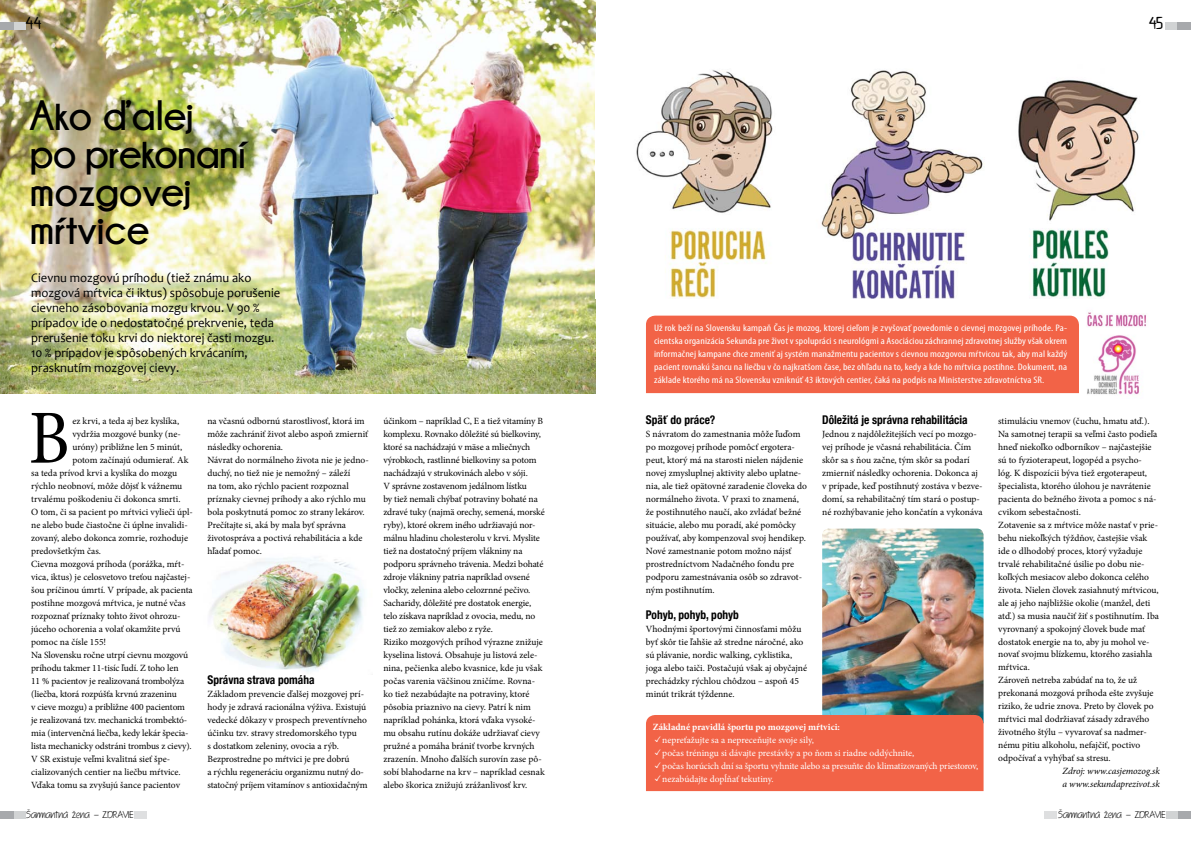
<style>
.page{position:relative;width:1191px;height:842px;background:#fff}
.page>*{position:absolute;margin:0;border:0;box-sizing:border-box;transform-origin:0 0}
.t1{font:76.4px "Minion Pro";color:#000;scale:.91 1}
.t2{font:700 42.4px/38px "Champagne&Limousines";color:#000}
.t3{font:700 16.5px "Ritalin";color:#000}
.t4{font:13px/15px "Candara";color:#000}
.t5{font:700 condensed 12px "Helvetica Neue LT Com";color:#000;scale:.95 1}
.t6{font:9.9px "Scroll";color:#000}
.t7{font:9.5px/13px "Minion Pro";letter-spacing:-.005em;color:#000}
.t8{font:condensed 9.5px/13px "Myriad Pro";letter-spacing:.01em;color:#fff;text-align:justify;scale:1.17 1}
.t9{font:9.5px "Minion Pro";letter-spacing:-.005em;color:#fff}
.t10{font:italic 9.5px/13px "Minion Pro";letter-spacing:-.005em;color:#000}
.t11{font:700 9.5px "Minion Pro";color:#fff}
.s1{font-family:"Koz Min Pr 6 N"}
</style>
<div class="page">
<img style="left:209px;top:557px;width:155px;height:115px">
<img style="left:822px;top:529px;width:161px;height:186px">
<img style="left:1087px;top:312px;width:59px;height:83px">
<img style="left:0;top:0;width:595px;height:393px">
<img style="left:636px;top:70px;width:503px;height:228px">
<div style="left:0;top:812px;width:25px;height:7px;background:#d1d3d4"></div>
<div style="left:135px;top:812px;width:12px;height:7px;background:#dedfe0"></div>
<div style="left:0;top:812px;width:13px;height:7px;background:#a7a9ac"></div>
<div style="left:0;top:22px;width:25px;height:7px;background:#d1d3d4"></div>
<div style="left:0;top:22px;width:13px;height:7px;background:#a7a9ac"></div>
<div style="left:1165px;top:22px;width:26px;height:7px;background:#d1d3d4"></div>
<div style="left:1177px;top:22px;width:14px;height:7px;background:#a7a9ac"></div>
<div style="left:1166px;top:812px;width:25px;height:7px;background:#d1d3d4"></div>
<div style="left:1044px;top:812px;width:12px;height:7px;background:#dedfe0"></div>
<div style="left:1178px;top:812px;width:13px;height:7px;background:#a7a9ac"></div>
<div style="left:646px;top:316px;width:433px;height:77px;background:#f26347"></div>
<div style="left:646px;top:715px;width:337px;height:76px;background:#f26347"></div>
<h3 class="t3" style="left:26px;top:14px;width:17px">44</h3>
<h2 class="t2" style="left:30px;top:96px;width:218px">Ako ďalej po prekonaní mozgovej mŕtvice</h2>
<p class="t4" style="left:31px;top:270px;width:250px">Cievnu mozgovú príhodu (tiež známu ako mozgová mŕtvica či iktus) spôsobuje porušenie cievneho zásobovania mozgu krvou. V 90 % prípadov ide o nedostatočné prekrvenie, teda prerušenie toku krvi do niektorej časti mozgu.<br>10 % prípadov je spôsobených krvácaním, prasknutím mozgovej cievy.</p>
<h1 class="t1" style="left:29px;top:387px;width:46px">B</h1>
<p class="t7" style="left:72px;top:414px;width:108px">ez krvi, a teda aj bez kyslíka,</p>
<p class="t7" style="left:72px;top:427px;width:110px">vydržia mozgové bunky (ne-</p>
<p class="t7" style="left:72px;top:440px;width:111px">uróny) približne len 5 minút,</p>
<p class="t7" style="left:72px;top:453px;width:118px">potom začínajú odumierať. Ak</p>
<p class="t7" style="left:31px;top:466px;width:148px">sa teda prívod krvi a kyslíka do mozgu</p>
<p class="t7" style="left:31px;top:479px;width:153px">rýchlo neobnoví, môže dôjsť k vážnemu</p>
<p class="t7" style="left:31px;top:492px;width:151px">trvalému poškodeniu či dokonca smrti.</p>
<p class="t7" style="left:31px;top:505px;width:163px">O tom, či sa pacient po mŕtvici vylieči úpl-</p>
<p class="t7" style="left:31px;top:518px;width:158px">ne alebo bude čiastočne či úplne invalidi-</p>
<p class="t7" style="left:31px;top:531px;width:158px">zovaný, alebo dokonca zomrie, rozhoduje</p>
<p class="t7" style="left:31px;top:544px;width:71px">predovšetkým čas.</p>
<p class="t7" style="left:31px;top:557px;width:155px">Cievna mozgová príhoda (porážka, mŕt-</p>
<p class="t7" style="left:31px;top:570px;width:161px">vica, iktus) je celosvetovo treťou najčastej-</p>
<p class="t7" style="left:31px;top:583px;width:163px">šou príčinou úmrtí. V prípade, ak pacienta</p>
<p class="t7" style="left:31px;top:596px;width:156px">postihne mozgová mŕtvica, je nutné včas</p>
<p class="t7" style="left:31px;top:609px;width:151px">rozpoznať príznaky tohto život ohrozu-</p>
<p class="t7" style="left:31px;top:622px;width:151px">júceho ochorenia a volať okamžite prvú</p>
<p class="t7" style="left:31px;top:635px;width:77px">pomoc na čísle 155!</p>
<p class="t7" style="left:31px;top:648px;width:158px">Na Slovensku ročne utrpí cievnu mozgovú</p>
<p class="t7" style="left:31px;top:661px;width:149px">príhodu takmer 11-tisíc ľudí. Z toho len</p>
<p class="t7" style="left:31px;top:674px;width:155px">11 % pacientov je realizovaná trombolýza</p>
<p class="t7" style="left:31px;top:687px;width:147px">(liečba, ktorá rozpúšťa krvnú zrazeninu</p>
<p class="t7" style="left:31px;top:700px;width:155px">v cieve mozgu) a približne 400 pacientom</p>
<p class="t7" style="left:31px;top:713px;width:158px">je realizovaná tzv. mechanická trombektó-</p>
<p class="t7" style="left:31px;top:726px;width:159px">mia (intervenčná liečba, kedy lekár špecia-</p>
<p class="t7" style="left:31px;top:739px;width:162px">lista mechanicky odstráni trombus z cievy).</p>
<p class="t7" style="left:31px;top:752px;width:140px">V SR existuje veľmi kvalitná sieť špe-</p>
<p class="t7" style="left:31px;top:765px;width:151px">cializovaných centier na liečbu mŕtvice.</p>
<p class="t7" style="left:31px;top:778px;width:150px">Vďaka tomu sa zvyšujú šance pacientov</p>
<p class="t6" style="left:26px;top:809px;width:109px">Šarmantná žena – ZDRAVIE</p>
<p class="t7" style="left:207px;top:414px;width:163px">na včasnú odbornú starostlivosť, ktorá im môže zachrániť život alebo aspoň zmierniť následky ochorenia.<br>Návrat do normálneho života nie je jedno&shy;duchý, no tiež nie je nemožný – záleží<br>na tom, ako rýchlo pacient rozpoznal príznaky cievnej príhody a ako rýchlo mu bola poskytnutá pomoc zo strany lekárov.<br>Prečítajte si, aká by mala byť správna životospráva a poctivá rehabilitácia a kde hľadať pomoc.</p>
<p class="t5" style="left:207px;top:672px;width:114px">Správna strava pomáha</p>
<p class="t7" style="left:207px;top:687px;width:162px">Základom prevencie ďalšej mozgovej prí&shy;hody je zdravá racionálna výživa. Existujú vedecké dôkazy v prospech preventívneho účinku tzv. stravy stredomorského typu<br>s dostatkom zeleniny, ovocia a rýb.<br>Bezprostredne po mŕtvici je pre dobrú<br>a rýchlu regeneráciu organizmu nutný do&shy;statočný príjem vitamínov s antioxidačným</p>
<p class="t7" style="left:383px;top:414px;width:163px">účinkom – napríklad C, E a tiež vitamíny B komplexu. Rovnako dôležité sú bielkoviny, ktoré sa nachádzajú v mäse a mliečnych výrobkoch, rastlinné bielkoviny sa potom nachádzajú v strukovinách alebo v sóji.<br>V správne zostavenom jedálnom lístku<br>by tiež nemali chýbať potraviny bohaté na zdravé tuky (najmä orechy, semená, morské ryby), ktoré okrem iného udržiavajú nor&shy;málnu hladinu cholesterolu v krvi. Myslite tiež na dostatočný príjem vlákniny na podporu správneho trávenia. Medzi bohaté zdroje vlákniny patria napríklad ovsené vločky, zelenina alebo celozrnné pečivo.<br>Sacharidy, dôležité pre dostatok energie, telo získava napríklad z ovocia, medu, no tiež zo zemiakov alebo z ryže.<br>Riziko mozgových príhod výrazne znižuje kyselina listová. Obsahuje ju listová zele&shy;nina, pečienka alebo kvasnice, kde ju však počas varenia väčšinou zničíme. Rovna&shy;ko tiež nezabúdajte na potraviny, ktoré pôsobia priaznivo na cievy. Patrí k nim napríklad pohánka, ktorá vďaka vysoké&shy;mu obsahu rutínu dokáže udržiavať cievy pružné a pomáha brániť tvorbe krvných zrazenín. Mnoho ďalších surovín zase pô&shy;sobí blahodarne na krv – napríklad cesnak alebo škorica znižujú zrážanlivosť krv.</p>
<h3 class="t3" style="left:1148px;top:14px;width:16px">45</h3>
<p class="t8" style="left:654px;top:321px;width:354px">Už rok beží na Slovensku kampaň Čas je mozog, ktorej cieľom je zvyšovať povedomie o cievnej mozgovej príhode. Pa&shy;cientska organizácia Sekunda pre život v spolupráci s neurológmi a Asociáciou záchrannej zdravotnej služby však okrem informačnej kampane chce zmeniť aj systém manažmentu pacientov s cievnou mozgovou mŕtvicou tak, aby mal každý pacient rovnakú šancu na liečbu v čo najkratšom čase, bez ohľadu na to, kedy a kde ho mŕtvica postihne. Dokument, na základe ktorého má na Slovensku vzniknúť 43 iktových centier, čaká na podpis na Ministerstve zdravotníctva SR.</p>
<p class="t5" style="left:646px;top:412px;width:75px">Späť do práce?</p>
<p class="t7" style="left:646px;top:427px;width:162px">S návratom do zamestnania môže ľuďom po mozgovej príhode pomôcť ergotera&shy;peut, ktorý má na starosti nielen nájdenie novej zmysluplnej aktivity alebo uplatne&shy;nia, ale tiež opätovné zaradenie človeka do normálneho života. V praxi to znamená, že postihnutého naučí, ako zvládať bežné situácie, alebo mu poradí, aké pomôcky používať, aby kompenzoval svoj hendikep.<br>Nové zamestnanie potom možno nájsť prostredníctvom Nadačného fondu pre podporu zamestnávania osôb so zdravot&shy;ným postihnutím.</p>
<p class="t5" style="left:646px;top:607px;width:99px">Pohyb, pohyb, pohyb</p>
<p class="t7" style="left:646px;top:622px;width:163px">Vhodnými športovými činnosťami môžu byť skôr tie ľahšie až stredne náročné, ako sú plávanie, nordic walking, cyklistika, joga alebo taiči. Postačujú však aj obyčajné prechádzky rýchlou chôdzou – aspoň 45 minút trikrát týždenne.</p>
<p class="t5" style="left:822px;top:412px;width:155px">Dôležitá je správna rehabilitácia</p>
<p class="t7" style="left:822px;top:427px;width:162px">Jednou z najdôležitejších vecí po mozgo&shy;vej príhode je včasná rehabilitácia. Čím skôr sa s ňou začne, tým skôr sa podarí zmierniť následky ochorenia. Dokonca aj v prípade, keď postihnutý zostáva v bezve&shy;domí, sa rehabilitačný tím stará o postup&shy;né rozhýbavanie jeho končatín a vykonáva</p>
<p class="t11" style="left:653px;top:720px;width:189px">Základné pravidlá športu po mozgovej mŕtvici:</p>
<p class="t9" style="left:653px;top:734px;width:163px"><span class="s1">✓</span>nepreťažujte sa a nepreceňujte svoje sily,</p>
<p class="t9" style="left:653px;top:747px;width:263px"><span class="s1">✓</span>počas tréningu si dávajte prestávky a po ňom si riadne oddýchnite,</p>
<p class="t9" style="left:653px;top:760px;width:327px"><span class="s1">✓</span>počas horúcich dní sa športu vyhnite alebo sa presuňte do klimatizovaných priestorov,</p>
<p class="t9" style="left:653px;top:773px;width:122px"><span class="s1">✓</span>nezabúdajte dopĺňať tekutiny.</p>
<p class="t7" style="left:998px;top:414px;width:162px">stimuláciu vnemov (čuchu, hmatu atď.).<br>Na samotnej terapii sa veľmi často podieľa hneď niekoľko odborníkov – najčastejšie sú to fyzioterapeut, logopéd a psycho-<br>lóg. K dispozícii býva tiež ergoterapeut, špecialista, ktorého úlohou je navrátenie pacienta do bežného života a pomoc s ná&shy;cvikom sebestačnosti.<br>Zotavenie sa z mŕtvice môže nastať v prie&shy;behu niekoľkých týždňov, častejšie však ide o dlhodobý proces, ktorý vyžaduje trvalé rehabilitačné úsilie po dobu nie&shy;koľkých mesiacov alebo dokonca celého života. Nielen človek zasiahnutý mŕtvicou, ale aj jeho najbližšie okolie (manžel, deti atď.) sa musia naučiť žiť s postihnutím. Iba vyrovnaný a spokojný človek bude mať dostatok energie na to, aby ju mohol ve&shy;novať svojmu blízkemu, ktorého zasiahla mŕtvica.<br>Zároveň netreba zabúdať na to, že už prekonaná mozgová príhoda ešte zvyšuje riziko, že udrie znova. Preto by človek po mŕtvici mal dodržiavať zásady zdravého životného štýlu – vyvarovať sa nadmer&shy;nému pitiu alkoholu, nefajčiť, poctivo odpočívať a vyhýbať sa stresu.</p>
<p class="t10" style="left:1062px;top:765px;width:99px">Zdroj: www.casjemozog.sk a www.sekundaprezivot.sk</p>
<p class="t6" style="left:1058px;top:809px;width:109px">Šarmantná žena – ZDRAVIE</p>
</div>
